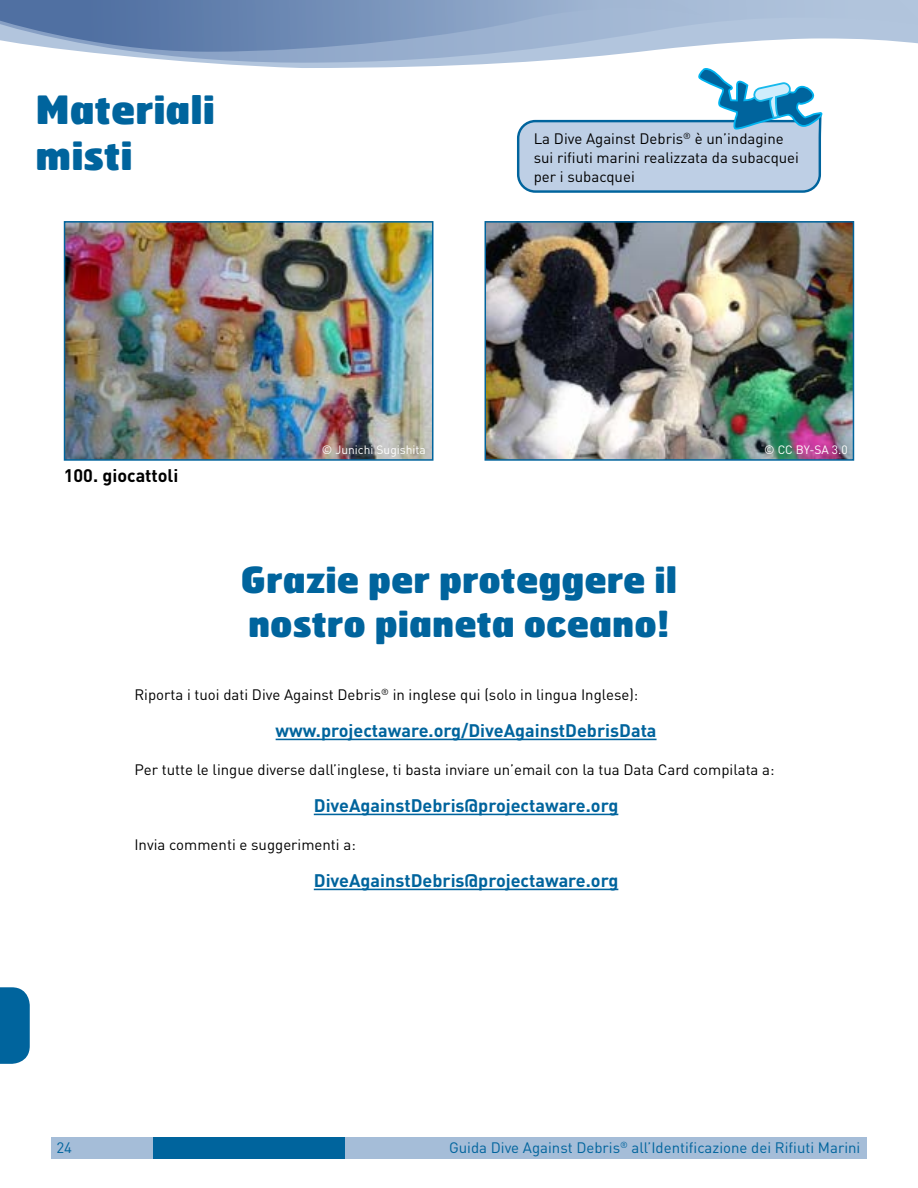
<style>
.page{position:relative;width:918px;height:1188px;background:#fff}
.page>*{position:absolute;margin:0;border:0;box-sizing:border-box;transform-origin:0 0}
.t1{font:900 39px/46.8px "Hermes FB";color:#00649d}
.t2{font:900 36px/43.2px "Hermes FB";color:#00649d}
.t3{font:700 18px "DINOT";color:#00649d}
.t4{font:700 18px "DINOT";color:#000}
.t5{font:15px/18.8px "DINOT";color:#000}
.t6{font:15px "DINOT";color:#00649d}
.t7{font:12px "DINOT";color:#fff}
</style>
<div class="page">
<div style="left:51px;top:1137px;width:816px;height:21px;background:#a5bdd8"></div>
<div style="left:153px;top:1137px;width:191px;height:21px;background:#00649d"></div>
<svg style="left:223px;top:64px;width:261px;height:4px"></svg>
<svg style="left:87px;top:0;width:831px;height:64px;fill:#b2c5dd"></svg>
<svg style="left:0;top:0;width:709px;height:52px;background:#829bc0"></svg>
<img style="left:67px;top:224px;width:363px;height:234px">
<div style="left:64px;top:221px;width:369px;height:240px;border:2px solid #00649d"></div>
<img style="left:488px;top:224px;width:363px;height:234px">
<div style="left:485px;top:221px;width:369px;height:240px;border:2px solid #00649d"></div>
<svg style="left:0;top:987px;width:30px;height:77px;background:#116ea3"></svg>
<hr style="left:276px;top:739px;width:381px;height:1px;background:#00649d">
<hr style="left:314px;top:814px;width:304px;height:1px;background:#00649d">
<hr style="left:314px;top:889px;width:304px;height:1px;background:#00649d">
<svg style="left:517px;top:68px;width:306px;height:125px"></svg>
<h1 class="t1" style="left:36px;top:84px;width:181px">Materiali misti</h1>
<p class="t5" style="left:534px;top:129px;width:267px">La Dive Against Debris<sup>®</sup> è un’indagine sui rifiuti marini realizzata da subacquei per i subacquei</p>
<p class="t4" style="left:64px;top:464px;width:116px">100. giocattoli</p>
<p class="t7" style="left:322px;top:442px;width:106px">© Junichi Sugishita</p>
<p class="t7" style="left:764px;top:442px;width:85px">© CC BY-SA 3.0</p>
<h2 class="t2" style="left:240px;top:557px;width:438px">Grazie per proteggere il nostro pianeta oceano!</h2>
<p class="t5" style="left:134px;top:684px;width:505px">Riporta i tuoi dati Dive Against Debris<sup>®</sup> in inglese qui (solo in lingua Inglese):</p>
<p class="t3" style="left:276px;top:719px;width:382px">www.projectaware.org/DiveAgainstDebrisData</p>
<p class="t5" style="left:134px;top:759px;width:642px">Per tutte le lingue diverse dall’inglese, ti basta inviare un’email con la tua Data Card compilata a:</p>
<p class="t3" style="left:314px;top:794px;width:306px">DiveAgainstDebris@projectaware.org</p>
<p class="t5" style="left:134px;top:834px;width:223px">Invia commenti e suggerimenti a:</p>
<p class="t3" style="left:314px;top:869px;width:306px">DiveAgainstDebris@projectaware.org</p>
<p class="t6" style="left:56px;top:1139px;width:17px">24</p>
<p class="t6" style="left:449px;top:1138px;width:413px">Guida Dive Against Debris<sup>®</sup> all’Identificazione dei Rifiuti Marini</p>
</div>
